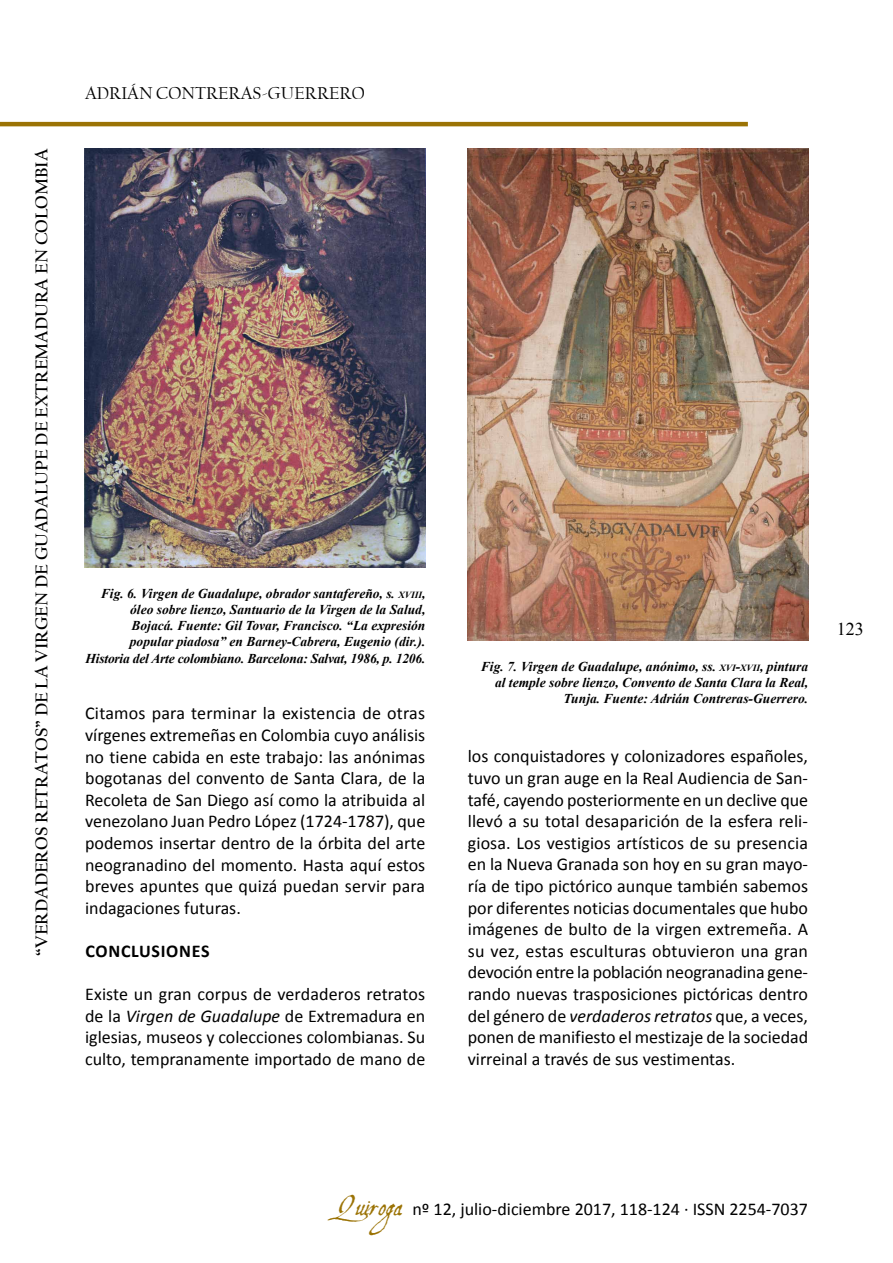
<style>
.page{position:relative;width:893px;height:1263px;background:#fff}
.page>*{position:absolute;margin:0;border:0;box-sizing:border-box;transform-origin:0 0}
.t1{font:18px/21.6px "Calibri";color:#000;text-align:justify}
.t2{font:700 18px "Californian FB";color:#000}
.t3{font:18px "Californian FB";color:#000}
.t4{font:700 18px "Calibri";letter-spacing:.04em;color:#000}
.t5{font:18px "Times New Roman";color:#000}
.t6{font:italic 700 13.5px/16.2px "Times New Roman";color:#000;text-align:right}
.s1{font-size:9.45px}
.s2{font-style:italic}
.s3{font-style:inherit}
.s4{font-family:"Aquiline";font-size:27px;color:#9b7305}
</style>
<div class="page">
<hr style="left:0;top:122px;width:748px;height:4px;background:#9b7305">
<img style="left:85px;top:149px;width:340px;height:418px">
<img style="left:468px;top:149px;width:340px;height:491px">
<p class="t2" style="left:31px;top:955px;width:807px;rotate:-90deg">“verdaderos Retratos” De La Virgen De Guadalupe De Extremadura En Colombia</p>
<p class="t3" style="left:85px;top:83px;width:134px">ADRIÁN CONTRERA</p>
<p class="t3" style="left:253px;top:83px;width:55px">S-GUERRER</p>
<p class="t3" style="left:352px;top:83px;width:14px">O</p>
<p class="t6" style="left:86px;top:585px;width:341px">Fig. 6. Virgen de Guadalupe, obrador santafereño, s. <span class="s1">XVIII</span>, óleo sobre lienzo, Santuario de la Virgen de la Salud, Bojacá. Fuente: Gil Tovar, Francisco. “La expresión popular piadosa” en Barney-Cabrera, Eugenio (dir.).<br>Historia del Arte colombiano. Barcelona: Salvat, 1986, p. 1206.</p>
<p class="t1" style="left:85px;top:703px;width:342px">Citamos para terminar la existencia de otras vírgenes extremeñas en Colombia cuyo análisis no tiene cabida en este trabajo: las anónimas bogotanas del convento de Santa Clara, de la Recoleta de San Diego así como la atribuida al venezolano Juan Pedro López (1724-1787), que podemos insertar dentro de la órbita del arte neogranadino del momento. Hasta aquí estos breves apuntes que quizá puedan servir para indagaciones futuras.</p>
<p class="t4" style="left:85px;top:939px;width:126px">CONCLUSIONES</p>
<p class="t1" style="left:85px;top:983px;width:342px">Existe un gran corpus de verdaderos retratos de la <span class="s2">Virgen de Guadalupe</span> de Extremadura en iglesias, museos y colecciones colombianas. Su culto, tempranamente importado de mano de</p>
<p class="t6" style="left:481px;top:658px;width:329px">Fig. 7. Virgen de Guadalupe, anónimo, ss. <span class="s1">XVI</span><span class="s3">-</span><span class="s1">XVII</span>, pintura al temple sobre lienzo, Convento de Santa Clara la Real,<br>Tunja. Fuente: Adrián Contreras-Guerrero.</p>
<p class="t1" style="left:468px;top:746px;width:342px">los conquistadores y colonizadores españoles, tuvo un gran auge en la Real Audiencia de San&shy;tafé, cayendo posteriormente en un declive que llevó a su total desaparición de la esfera reli&shy;giosa. Los vestigios artísticos de su presencia en la N ueva Granada son hoy en su gran mayo&shy;ría de tipo pictórico aunque también sabemos por diferentes noticias documentales que hubo imágenes de bulto de la virgen extremeña. A su vez, estas esculturas obtuvieron una gran devoción entre la población neogranadina gene&shy;rando nuevas trasposiciones pictóricas dentro del género de <span class="s2">verdaderos retratos</span> que, a veces, ponen de manifiesto el mestizaje de la sociedad virreinal a través de sus vestimentas.</p>
<p class="t5" style="left:837px;top:616px;width:28px">123</p>
<p class="t1" style="left:336px;top:1198px;width:365px"><span class="s4">Quiroga</span> nº 12, julio-diciembre 2017, 118-124 · ISSN</p>
<p class="t1" style="left:729px;top:1198px;width:80px">2254-7037</p>
</div>
